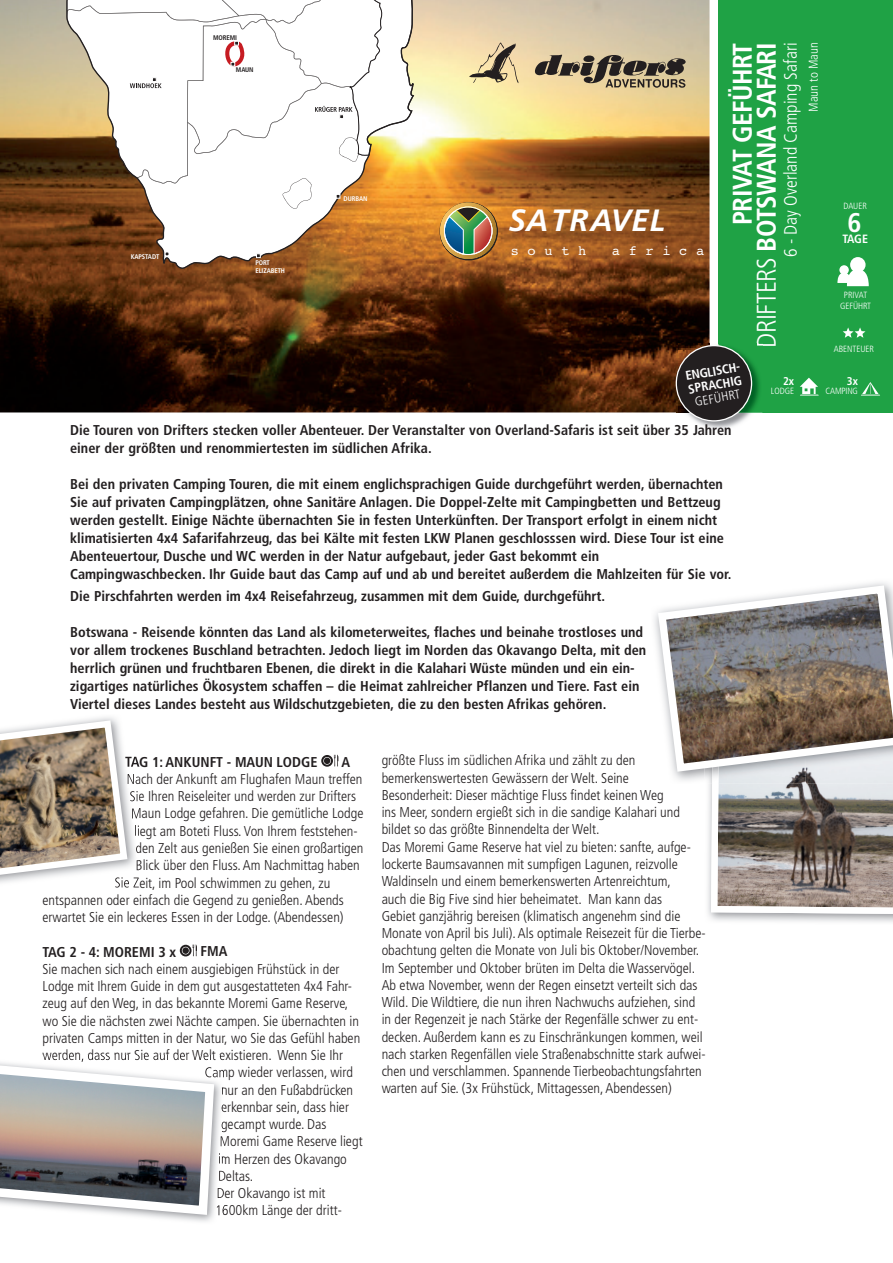
<style>
.page{position:relative;width:893px;height:1263px;background:#fff}
.page>*{position:absolute;margin:0;border:0;box-sizing:border-box;transform-origin:0 0}
.t1{font:italic 700 30.75px "Frutiger";letter-spacing:.035em;color:#fff}
.t2{font:700 condensed 27px/24px "Frutiger";letter-spacing:-.02em;color:#fff;text-align:right}
.t3{font:300 condensed 18px "Frutiger";color:#fff}
.t4{font:300 condensed 14.25px/17.2px "Frutiger";color:#231f20}
.t5{font:700 condensed 14.25px/18px "Frutiger";color:#231f20}
.t6{font:300 condensed 13.65px "Garamond";letter-spacing:.63em;color:#fff}
.t7{font:300 condensed 12.75px "Frutiger";color:#fff}
.t8{font:700 condensed 12.75px/13.5px "Frutiger";color:#fff}
.t9{font:700 condensed 12px "Frutiger";color:#fff}
.t10{font:700 condensed 11.25px "Frutiger";color:#fff}
.t11{font:300 condensed 9px/10.5px "Frutiger";color:#fff;text-align:center}
.t12{font:300 condensed 9px "Frutiger";letter-spacing:-.02em;color:#fff}
.t13{font:700 condensed 6.75px/8.1px "Frutiger";letter-spacing:-.01em;color:#fff}
.t14{font:700 condensed 6.75px "Frutiger";letter-spacing:-.01em;color:#231f20}
.s1{font-weight:300}
</style>
<div class="page">
<img style="left:0;top:0;width:709px;height:412px">
<div style="left:719px;top:0;width:174px;height:412px;background:#1fa245"></div>
<div style="left:850px;top:257px;width:15px;height:15px;background:#fff;border-radius:50%"></div>
<svg style="left:837px;top:269px;width:32px;height:17px"></svg>
<div style="left:839px;top:265px;width:10px;height:10px;background:#fff;border-radius:50%"></div>
<svg style="left:843px;top:327px;width:22px;height:11px"></svg>
<svg style="left:321px;top:755px;width:17px;height:12px"></svg>
<svg style="left:180px;top:944px;width:17px;height:12px"></svg>
<svg style="left:67px;top:0;width:347px;height:268px"></svg>
<svg style="left:469px;top:43px;width:49px;height:41px;background:#c2b089"></svg>
<svg style="left:535px;top:54px;width:151px;height:34px;background:#94866b"></svg>
<svg style="left:800px;top:378px;width:19px;height:18px"></svg>
<svg style="left:861px;top:382px;width:19px;height:14px"></svg>
<img style="left:43px;top:1055px;width:181px;height:1px">
<svg style="left:0;top:1056px;width:224px;height:163px"></svg>
<img style="left:707px;top:784px;width:186px;height:138px">
<svg style="left:711px;top:784px;width:182px;height:130px;background:#938b86"></svg>
<img style="left:115px;top:881px;width:23px;height:7px">
<svg style="left:0;top:717px;width:138px;height:164px"></svg>
<img style="left:712px;top:776px;width:181px;height:8px">
<svg style="left:654px;top:582px;width:239px;height:194px"></svg>
<img style="left:676px;top:344px;width:86px;height:85px">
<img style="left:676px;top:344px;width:33px;height:68px">
<img style="left:719px;top:344px;width:43px;height:68px">
<div style="left:676px;top:346px;width:76px;height:75px;background:#231f20;border-radius:50%"></div>
<div style="left:676px;top:345px;width:76px;height:76px;border:1px solid #fff;border-radius:50%"></div>
<svg style="left:436px;top:202px;width:64px;height:61px;background:#96814f"></svg>
<div style="left:444px;top:206px;width:48px;height:49px;border:1px solid #fff;border-radius:50%"></div>
<p class="t14" style="left:213px;top:34px;width:26px">MOREMI</p>
<p class="t14" style="left:236px;top:66px;width:19px">MAUN</p>
<p class="t13" style="left:131px;top:252px;width:30px">KAPSTADT</p>
<p class="t13" style="left:255px;top:259px;width:31px">PORT<br>ELIZABETH</p>
<p class="t13" style="left:344px;top:195px;width:25px">DURBAN</p>
<h1 class="t1" style="left:509px;top:202px;width:158px">SATRAVEL</h1>
<p class="t6" style="left:511px;top:240px;width:77px">south</p>
<p class="t6" style="left:612px;top:240px;width:94px">africa</p>
<h2 class="t2" style="left:730px;top:348px;width:307px;rotate:-90deg">PRIVAT GEFÜHRT<br><span class="s1">DRIFTERS</span> BOTSWANA SAFARI</h2>
<p class="t3" style="left:780px;top:257px;width:216px;rotate:-90deg">6 - Day Overland Camping Safari</p>
<p class="t7" style="left:806px;top:112px;width:71px;rotate:-90deg">Maun to Maun</p>
<p class="t8" style="left:684px;top:369px;width:59px;rotate:-10deg">ENGLISCH-<br>SPRACHIG</p>
<p class="t7" style="left:694px;top:395px;width:47px;rotate:-10deg">GEFÜHRT</p>
<p class="t5" style="left:70px;top:421px;width:663px">Die Touren von Drifters stecken voller Abenteuer. Der Veranstalter von Overland-Safaris ist seit über 35 Jahren einer der größten und renommiertesten im südlichen Afrika.</p>
<p class="t5" style="left:70px;top:475px;width:663px">Bei den privaten Camping Touren, die mit einem englichsprachigen Guide durchgeführt werden, übernachten Sie auf privaten Campingplätzen, ohne Sanitäre Anlagen. Die Doppel-Zelte mit Campingbetten und Bettzeug werden gestellt. Einige Nächte übernachten Sie in festen Unterkünften. Der Transport erfolgt in einem nicht klimatisierten 4x4 Safarifahrzeug, das bei Kälte mit festen LKW Planen geschlosssen wird. Diese Tour ist eine Abenteuertour, Dusche und WC werden in der Natur aufgebaut, jeder Gast bekommt ein Campingwaschbecken. Ihr Guide baut das Camp auf und ab und bereitet außerdem die Mahlzeiten für Sie vor.</p>
<p class="t5" style="left:70px;top:587px;width:537px">Die Pirschfahrten werden im 4x4 Reisefahrzeug, zusammen mit dem Guide, durchgeführt.</p>
<p class="t5" style="left:70px;top:623px;width:578px">Botswana - Reisende könnten das Land als kilometerweites, flaches und beinahe trostloses und vor allem trockenes Buschland betrachten. Jedoch liegt im Norden das Okavango Delta, mit den herrlich grünen und fruchtbaren Ebenen, die direkt in die Kalahari Wüste münden und ein ein&shy;zigartiges natürliches Ökosystem schaffen – die Heimat zahlreicher Pflanzen und Tiere. Fast ein Viertel dieses Landes besteht aus Wildschutzgebieten, die zu den besten Afrikas gehören.</p>
<p class="t10" style="left:783px;top:375px;width:13px">2x</p>
<p class="t11" style="left:771px;top:386px;width:25px">LODGE</p>
<p class="t11" style="left:844px;top:201px;width:25px">DAUER</p>
<h2 class="t2" style="left:847px;top:210px;width:16px">6</h2>
<p class="t9" style="left:842px;top:231px;width:27px">TAGE</p>
<p class="t11" style="left:840px;top:290px;width:33px">PRIVAT<br>GEFÜHRT</p>
<p class="t11" style="left:834px;top:343px;width:42px">ABENTEUER</p>
<p class="t10" style="left:847px;top:375px;width:13px">3x</p>
<p class="t12" style="left:826px;top:386px;width:34px">CAMPING</p>
<p class="t5" style="left:125px;top:753px;width:194px">TAG 1: ANKUNFT - MAUN LODGE</p>
<p class="t5" style="left:341px;top:753px;width:10px">A</p>
<p class="t4" style="left:127px;top:771px;width:237px">Nach der Ankunft am Flughafen Maun treffen</p>
<p class="t4" style="left:130px;top:788px;width:228px">Sie Ihren Reiseleiter und werden zur Drifters</p>
<p class="t4" style="left:131px;top:805px;width:234px">Maun Lodge gefahren. Die gemütliche Lodge</p>
<p class="t4" style="left:134px;top:822px;width:225px">liegt am Boteti Fluss. Von Ihrem feststehen-</p>
<p class="t4" style="left:136px;top:840px;width:229px">den Zelt aus genießen Sie einen großartigen</p>
<p class="t4" style="left:136px;top:857px;width:226px">Blick über den Fluss. Am Nachmittag haben</p>
<p class="t4" style="left:115px;top:874px;width:217px">Sie Zeit, im Pool schwimmen zu gehen, zu</p>
<p class="t4" style="left:43px;top:891px;width:303px">entspannen oder einfach die Gegend zu genießen. Abends</p>
<p class="t4" style="left:43px;top:909px;width:303px">erwartet Sie ein leckeres Essen in der Lodge. (Abendessen)</p>
<p class="t5" style="left:43px;top:943px;width:135px">TAG 2 - 4: MOREMI 3 x</p>
<p class="t5" style="left:201px;top:942px;width:28px">FMA</p>
<p class="t4" style="left:43px;top:960px;width:298px">Sie machen sich nach einem ausgiebigen Frühstück in der</p>
<p class="t4" style="left:43px;top:978px;width:311px">Lodge mit Ihrem Guide in dem gut ausgestatteten 4x4 Fahr-</p>
<p class="t4" style="left:43px;top:995px;width:307px">zeug auf den Weg, in das bekannte Moremi Game Reserve,</p>
<p class="t4" style="left:43px;top:1012px;width:318px">wo Sie die nächsten zwei Nächte campen. Sie übernachten in</p>
<p class="t4" style="left:43px;top:1029px;width:319px">privaten Camps mitten in der Natur, wo Sie das Gefühl haben</p>
<p class="t4" style="left:43px;top:1047px;width:302px">werden, dass nur Sie auf der Welt existieren. Wenn Sie Ihr</p>
<p class="t4" style="left:205px;top:1064px;width:150px">Camp wieder verlassen, wird</p>
<p class="t4" style="left:221px;top:1081px;width:134px">nur an den Fußabdrücken</p>
<p class="t4" style="left:221px;top:1098px;width:129px">erkennbar sein, dass hier</p>
<p class="t4" style="left:221px;top:1116px;width:107px">gecampt wurde. Das</p>
<p class="t4" style="left:220px;top:1133px;width:145px">Moremi Game Reserve liegt</p>
<p class="t4" style="left:218px;top:1150px;width:130px">im Herzen des Okavango</p>
<p class="t4" style="left:218px;top:1167px;width:37px">Deltas.</p>
<p class="t4" style="left:217px;top:1185px;width:111px">Der Okavango ist mit</p>
<p class="t4" style="left:215px;top:1202px;width:128px">1600km Länge der dritt-</p>
<p class="t4" style="left:382px;top:752px;width:326px">größte Fluss im südlichen Afrika und zählt zu den bemerkenswertesten Gewässern der Welt. Seine<br>Besonderheit: Dieser mächtige Fluss findet keinen Weg<br>ins Meer, sondern ergießt sich in die sandige Kalahari und bildet so das größte Binnendelta der Welt.<br>Das Moremi Game Reserve hat viel zu bieten: sanfte, aufge&shy;lockerte Baumsavannen mit sumpfigen Lagunen, reizvolle Waldinseln und einem bemerkenswerten Artenreichtum,<br>auch die Big Five sind hier beheimatet. Man kann das<br>Gebiet ganzjährig bereisen (klimatisch angenehm sind die Monate von April bis Juli). Als optimale Reisezeit für die Tierbe&shy;obachtung gelten die Monate von Juli bis Oktober/November.<br>Im September und Oktober brüten im Delta die Wasservögel.<br>Ab etwa November, wenn der Regen einsetzt verteilt sich das Wild. Die Wildtiere, die nun ihren Nachwuchs aufziehen, sind in der Regenzeit je nach Stärke der Regenfälle schwer zu ent&shy;decken. Außerdem kann es zu Einschränkungen kommen, weil nach starken Regenfällen viele Straßenabschnitte stark aufwei&shy;chen und verschlammen. Spannende Tierbeobachtungsfahrten warten auf Sie. (3x Frühstück, Mittagessen, Abendessen)</p>
</div>
